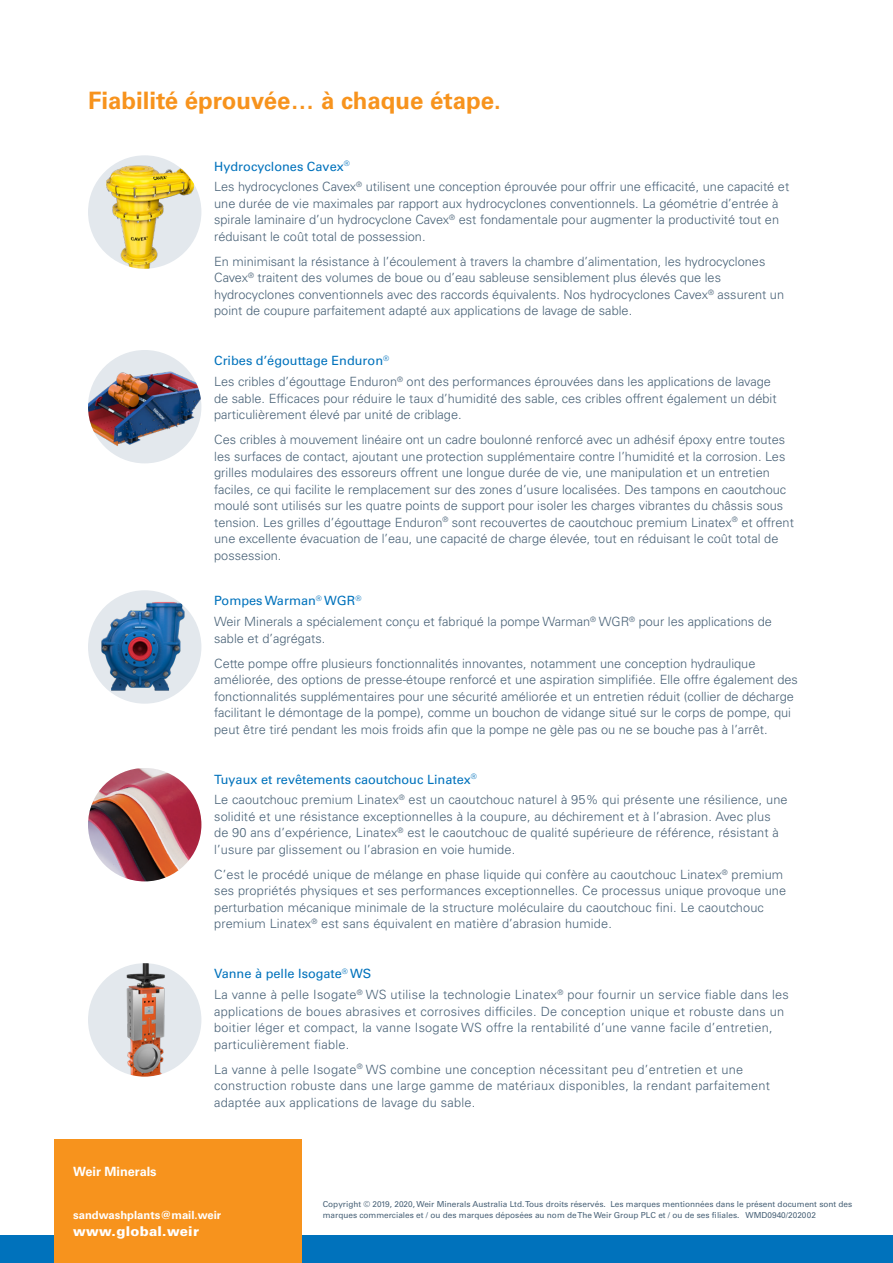
<style>
.page{position:relative;width:893px;height:1263px;background:#fff}
.page>*{position:absolute;margin:0;border:0;box-sizing:border-box;transform-origin:0 0}
.Heading{font:700 24px "Univers LT Std";color:#f7931d}
.body_copy{font:900 13.5px "Univers LT Std";letter-spacing:.02em;color:#fff}
.body_copy-2{font:300 12.75px/16.5px "Univers LT Std";color:#4a6378}
.body_copy-3{font:300 12.75px/16.5px "Univers LT Std";letter-spacing:.02em;color:#4a6378}
.body_heading{font:12.75px "Univers LT Std";color:#0072bc}
.body_copy-4{font:700 12.75px "Univers LT Std";color:#fff}
.body_copy-5{font:700 11.25px "Univers LT Std";color:#fff}
.IP_info{font:8.25px/10.5px "Univers LT Std";color:#4a6378}
</style>
<div class="page">
<div style="left:0;top:1236px;width:893px;height:27px;background:#0072bc"></div>
<div style="left:54px;top:1140px;width:247px;height:123px;background:#f7931d"></div>
<div style="left:88px;top:590px;width:113px;height:114px;background:#e3e8ed;border-radius:50%"></div>
<img style="left:94px;top:601px;width:92px;height:92px">
<img style="left:88px;top:768px;width:113px;height:113px;border-radius:57px">
<div style="left:88px;top:963px;width:113px;height:113px;background:#e3e8ed;border-radius:50%"></div>
<img style="left:104px;top:963px;width:81px;height:113px">
<div style="left:88px;top:155px;width:113px;height:114px;background:#e3e8ed;border-radius:50%"></div>
<img style="left:106px;top:155px;width:88px;height:114px">
<img style="left:88px;top:350px;width:113px;height:113px;border-radius:57px">
<p class="Heading" style="left:88px;top:86px;width:414px">Fiabilité éprouvée… à chaque étape.</p>
<p class="body_heading" style="left:214px;top:158px;width:137px">Hydrocyclones Cavex<sup>®</sup></p>
<p class="body_copy-2" style="left:214px;top:179px;width:577px">Les hydrocyclones Cavex<sup>®</sup> utilisent une conception éprouvée pour offrir une efficacité, une capacité et une durée de vie maximales par rapport aux hydrocyclones conventionnels. La géométrie d’entrée à spirale laminaire d’un hydrocyclone Cavex<sup>®</sup> est fondamentale pour augmenter la productivité tout en réduisant le coût total de possession.</p>
<p class="body_copy-2" style="left:214px;top:253px;width:571px">En minimisant la résistance à l’écoulement à travers la chambre d’alimentation, les hydrocyclones Cavex<sup>®</sup> traitent des volumes de boue ou d’eau sableuse sensiblement plus élevés que les hydrocyclones conventionnels avec des raccords équivalents. Nos hydrocyclones Cavex<sup>®</sup> assurent un point de coupure parfaitement adapté aux applications de lavage de sable.</p>
<p class="body_heading" style="left:214px;top:353px;width:176px">Cribes d’égouttage Enduron<sup>®</sup></p>
<p class="body_copy-2" style="left:214px;top:373px;width:564px">Les cribles d’égouttage Enduron<sup>®</sup> ont des performances éprouvées dans les applications de lavage de sable. Efficaces pour réduire le taux d’humidité des sable, ces cribles offrent également un débit particulièrement élevé par unité de criblage.</p>
<p class="body_copy-2" style="left:214px;top:431px;width:581px">Ces cribles à mouvement linéaire ont un cadre boulonné renforcé avec un adhésif époxy entre toutes les surfaces de contact, ajoutant une protection supplémentaire contre l’humidité et la corrosion. Les grilles modulaires des essoreurs offrent une longue durée de vie, une manipulation et un entretien faciles, ce qui facilite le remplacement sur des zones d’usure localisées. Des tampons en caoutchouc moulé sont utilisés sur les quatre points de support pour isoler les charges vibrantes du châssis sous tension. Les grilles d’égouttage Enduron<sup>®</sup> sont recouvertes de caoutchouc premium Linatex<sup>®</sup> et offrent une excellente évacuation de l’eau, une capacité de charge élevée, tout en réduisant le coût total de possession.</p>
<p class="body_heading" style="left:214px;top:593px;width:149px">Pompes Warman<sup>®</sup> WGR<sup>®</sup></p>
<p class="body_copy-2" style="left:214px;top:613px;width:559px">Weir Minerals a spécialement conçu et fabriqué la pompe Warman<sup>®</sup> WGR<sup>®</sup> pour les applications de sable et d’agrégats.</p>
<p class="body_copy-2" style="left:214px;top:655px;width:585px">Cette pompe offre plusieurs fonctionnalités innovantes, notamment une conception hydraulique améliorée, des options de presse-étoupe renforcé et une aspiration simplifiée. Elle offre également des fonctionnalités supplémentaires pour une sécurité améliorée et un entretien réduit (collier de décharge facilitant le démontage de la pompe), comme un bouchon de vidange situé sur le corps de pompe, qui peut être tiré pendant les mois froids afin que la pompe ne gèle pas ou ne se bouche pas à l’arrêt.</p>
<p class="body_heading" style="left:214px;top:772px;width:264px">Tuyaux et revêtements caoutchouc Linatex<sup>®</sup></p>
<p class="body_copy-2" style="left:214px;top:792px;width:575px">Le caoutchouc premium Linatex<sup>®</sup> est un caoutchouc naturel à 95% qui présente une résilience, une solidité et une résistance exceptionnelles à la coupure, au déchirement et à l’abrasion. Avec plus de 90 ans d’expérience, Linatex<sup>®</sup> est le caoutchouc de qualité supérieure de référence, résistant à l’usure par glissement ou l’abrasion en voie humide.</p>
<p class="body_copy-2" style="left:214px;top:866px;width:574px">C’est le procédé unique de mélange en phase liquide qui confère au caoutchouc Linatex<sup>®</sup> premium ses propriétés physiques et ses performances exceptionnelles. Ce processus unique provoque une perturbation mécanique minimale de la structure moléculaire du caoutchouc fini. Le caoutchouc premium Linatex<sup>®</sup> est sans équivalent en matière d’abrasion humide.</p>
<p class="body_heading" style="left:214px;top:966px;width:159px">Vanne à pelle Isogate<sup>®</sup> WS</p>
<p class="body_copy-3" style="left:214px;top:986px;width:576px">La vanne à pelle Isogate<sup>®</sup> WS utilise la technologie Linatex<sup>®</sup> pour fournir un service fiable dans les applications de boues abrasives et corrosives difficiles. De conception unique et robuste dans un boitier léger et compact, la vanne Isogate WS offre la rentabilité d’une vanne facile d’entretien, particulièrement fiable.</p>
<p class="body_copy-3" style="left:214px;top:1061px;width:557px">La vanne à pelle Isogate<sup>®</sup> WS combine une conception nécessitant peu d’entretien et une construction robuste dans une large gamme de matériaux disponibles, la rendant parfaitement adaptée aux applications de lavage du sable.</p>
<p class="body_copy-4" style="left:73px;top:1164px;width:85px">Weir Minerals</p>
<p class="body_copy-5" style="left:73px;top:1209px;width:150px">sandwashplants@mail.weir</p>
<p class="body_copy" style="left:73px;top:1223px;width:127px">www.global.weir</p>
<p class="IP_info" style="left:323px;top:1199px;width:531px">Copyright © 2019, 2020, Weir Minerals Australia Ltd. Tous droits réservés. Les marques mentionnées dans le présent document sont des marques commerciales et / ou des marques déposées au nom de The Weir Group PLC et / ou de ses filiales. WMD0940/202002</p>
</div>
